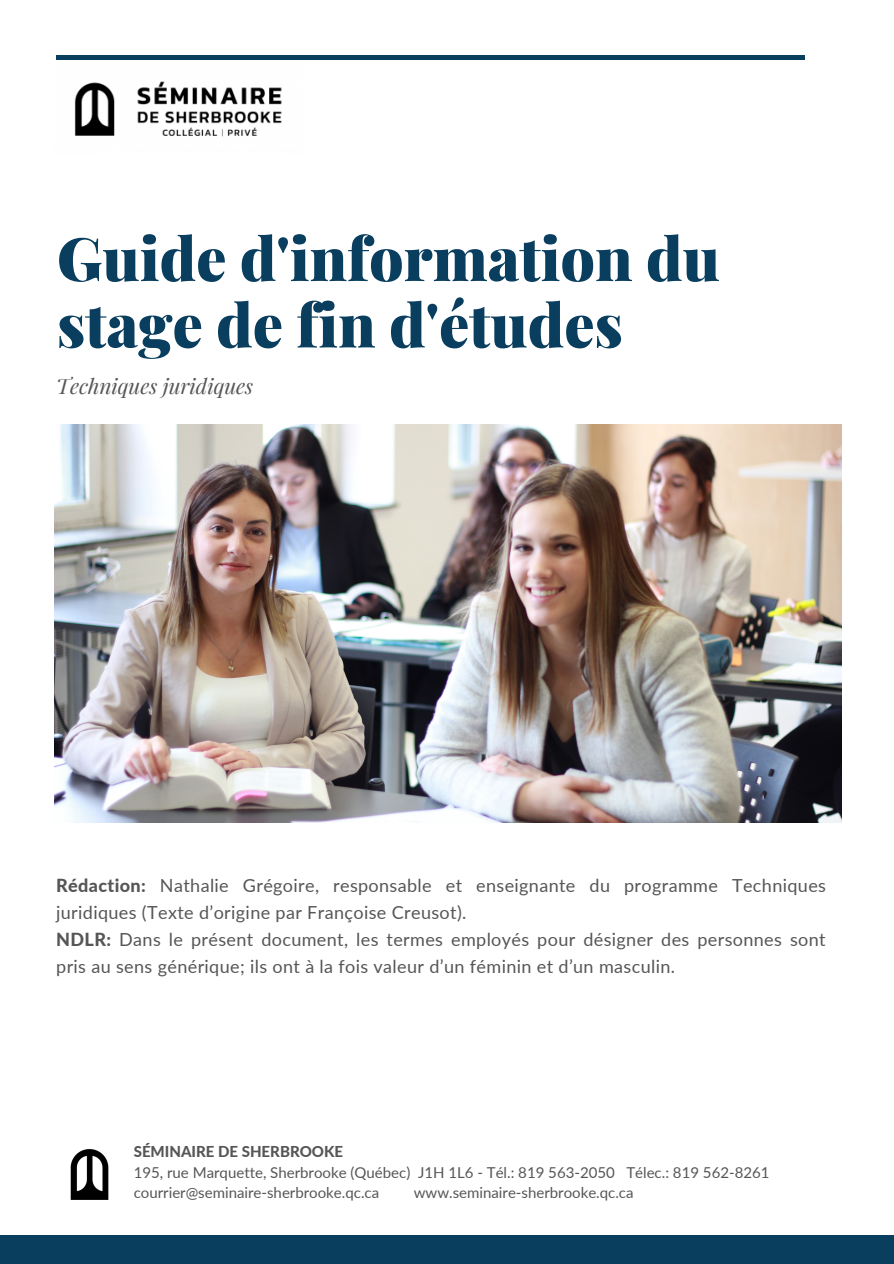
<style>
.page{position:relative;width:894px;height:1264px;background:#fff}
.page>*{position:absolute;margin:0;border:0;box-sizing:border-box;transform-origin:0 0}
.t1{font:900 60px/66.4px "Playfair Display";color:#093e5e}
.t2{font:italic 21px "Playfair Display";color:#565656}
.t3{font:18px/27px "Lato";letter-spacing:.02em;color:#565656}
.t4{font:15px/20.2px "Lato";color:#565656}
.t5{font:800 15px "Lato";color:#565656}
.s1{font-weight:800}
</style>
<div class="page">
<div style="left:0;top:1235px;width:893px;height:28px;background:#093e5e"></div>
<hr style="left:56px;top:56px;width:748px;height:4px;background:#093e5e">
<img style="left:70px;top:1149px;width:39px;height:51px">
<img style="left:54px;top:425px;width:787px;height:397px">
<img style="left:74px;top:81px;width:208px;height:56px">
<h1 class="t1" style="left:57px;top:223px;width:664px">Guide d'information du stage de fin d'études</h1>
<p class="t2" style="left:56px;top:371px;width:198px">Techniques juridiques</p>
<p class="t3" style="left:56px;top:871px;width:771px"><span class="s1">Rédaction:</span> Nathalie Grégoire, responsable et enseignante du programme Techniques juridiques (Texte d’origine par Françoise Creusot).<br><span class="s1">NDLR:</span> Dans le présent document, les termes employés pour désigner des personnes sont pris au sens générique; ils ont à la fois valeur d’un féminin et d’un masculin.</p>
<p class="t5" style="left:134px;top:1142px;width:211px">SÉMINAIRE DE SHERBROOKE</p>
<p class="t4" style="left:134px;top:1161px;width:637px">195, rue Marquette, Sherbrooke (Québec) J1H 1L6 - Tél.: 819 563-2050 Télec.: 819 562-8261 courrier@seminaire-sherbrooke.qc.ca</p>
<p class="t4" style="left:413px;top:1181px;width:221px">www.seminaire-sherbrooke.qc.ca</p>
</div>
